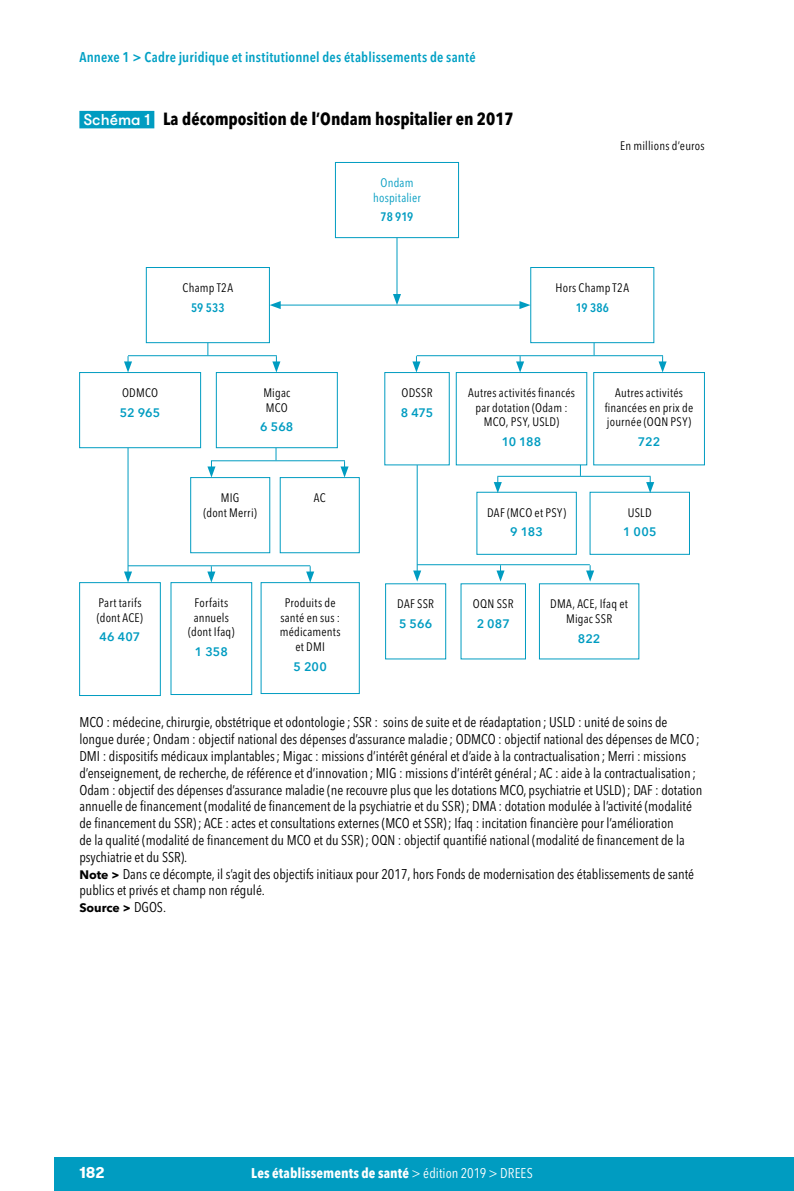
<style>
.page{position:relative;width:794px;height:1191px;background:#fff}
.page>*{position:absolute;margin:0;border:0;box-sizing:border-box;transform-origin:0 0}
.t1{font:700 condensed 17.5px "Avenir Next LT Pro";color:#000}
.t2{font:700 15.75px "GT Walsheim";color:#fff}
.t3{font:condensed 14px/16.8px "Avenir Next LT Pro";color:#000}
.t4{font:600 condensed 14px "Avenir Next LT Pro";letter-spacing:.015em;color:#00a0c4}
.t5{font:700 condensed 14px "Avenir Next LT Pro";letter-spacing:.005em;color:#fff}
.t6{font:condensed 12.25px/14.7px "Avenir Next LT Pro";letter-spacing:.02em;color:#000;text-align:center}
.t7{font:600 12.25px "Avenir Next LT Pro";letter-spacing:.005em;color:#009cc1}
.t8{font:condensed 12.25px/14.7px "Avenir Next LT Pro";letter-spacing:.015em;color:#009cc1;text-align:center}
.t9{font:600 condensed 12.25px "Avenir Next LT Pro";letter-spacing:.01em;color:#009cc1}
.t10{font:700 12.25px "Avenir Next LT Pro";color:#000}
.s1{font-family:"GT Walsheim";font-weight:500;font-stretch:normal;font-size:15.75px;color:#fff}
.s2{font-weight:700;font-stretch:normal;font-size:12.25px}
.s3{font-weight:400;font-stretch:condensed;font-size:14px}
.s4{font-weight:400}
</style>
<div class="page">
<div style="left:55px;top:1157px;width:739px;height:34px;background:#009cc1"></div>
<div style="left:79px;top:111px;width:75px;height:17px;background:#009cc1"></div>
<div style="left:335px;top:162px;width:124px;height:76px;border:1px solid #009cc1"></div>
<div style="left:146px;top:267px;width:124px;height:76px;border:1px solid #009cc1"></div>
<div style="left:79px;top:372px;width:122px;height:76px;border:1px solid #009cc1"></div>
<div style="left:216px;top:372px;width:121px;height:76px;border:1px solid #009cc1"></div>
<div style="left:456px;top:372px;width:131px;height:93px;border:1px solid #009cc1"></div>
<div style="left:171px;top:582px;width:81px;height:112px;border:1px solid #009cc1"></div>
<div style="left:190px;top:477px;width:80px;height:76px;border:1px solid #009cc1"></div>
<div style="left:79px;top:582px;width:82px;height:113px;border:1px solid #009cc1"></div>
<div style="left:385px;top:583px;width:61px;height:76px;border:1px solid #009cc1"></div>
<div style="left:530px;top:267px;width:124px;height:76px;border:1px solid #009cc1"></div>
<hr style="left:396px;top:238px;width:1px;height:59px;background:#009cc1">
<svg style="left:393px;top:294px;width:8px;height:11px"></svg>
<hr style="left:278px;top:305px;width:244px;height:1px;background:#009cc1">
<svg style="left:270px;top:301px;width:11px;height:8px"></svg>
<svg style="left:519px;top:301px;width:11px;height:8px"></svg>
<svg style="left:207px;top:343px;width:1px;height:12px"></svg>
<svg style="left:593px;top:343px;width:1px;height:12px"></svg>
<svg style="left:272px;top:356px;width:8px;height:16px"></svg>
<svg style="left:306px;top:566px;width:8px;height:16px"></svg>
<svg style="left:207px;top:566px;width:8px;height:16px"></svg>
<svg style="left:496px;top:565px;width:8px;height:16px"></svg>
<svg style="left:586px;top:565px;width:8px;height:16px"></svg>
<svg style="left:658px;top:356px;width:8px;height:16px"></svg>
<svg style="left:646px;top:477px;width:8px;height:16px"></svg>
<svg style="left:124px;top:356px;width:8px;height:16px"></svg>
<hr style="left:128px;top:448px;width:1px;height:126px;background:#009cc1">
<svg style="left:124px;top:571px;width:8px;height:11px"></svg>
<hr style="left:417px;top:465px;width:1px;height:108px;background:#009cc1">
<svg style="left:413px;top:570px;width:8px;height:11px"></svg>
<svg style="left:207px;top:448px;width:141px;height:29px"></svg>
<svg style="left:516px;top:356px;width:8px;height:16px"></svg>
<svg style="left:412px;top:356px;width:8px;height:16px"></svg>
<svg style="left:494px;top:477px;width:8px;height:16px"></svg>
<hr style="left:128px;top:355px;width:149px;height:1px;background:#009cc1">
<hr style="left:128px;top:565px;width:182px;height:1px;background:#009cc1">
<hr style="left:417px;top:564px;width:173px;height:1px;background:#009cc1">
<hr style="left:416px;top:355px;width:247px;height:1px;background:#009cc1">
<hr style="left:497px;top:476px;width:153px;height:1px;background:#009cc1">
<div style="left:593px;top:372px;width:111px;height:93px;border:1px solid #009cc1"></div>
<p class="t4" style="left:79px;top:49px;width:398px">Annexe 1 &gt; Cadre juridique et institutionnel des établissements de santé</p>
<p class="t1" style="left:83px;top:108px;width:432px"><span class="s1">Schéma 1</span> La décomposition de l’Ondam hospitalier en 2017</p>
<p class="t6" style="left:183px;top:280px;width:52px">Champ T2A</p>
<p class="t9" style="left:191px;top:300px;width:35px">59 533</p>
<p class="t8" style="left:373px;top:175px;width:49px">Ondam hospitalier</p>
<p class="t9" style="left:380px;top:209px;width:34px">78 919</p>
<p class="t6" style="left:620px;top:138px;width:86px">En millions d’euros</p>
<p class="t6" style="left:555px;top:280px;width:75px">Hors Champ T2A</p>
<p class="t9" style="left:576px;top:300px;width:35px">19 386</p>
<p class="t6" style="left:122px;top:385px;width:38px">ODMCO</p>
<p class="t7" style="left:120px;top:405px;width:42px">52 965</p>
<p class="t6" style="left:263px;top:385px;width:28px;text-align:left">Migac<br>MCO</p>
<p class="t7" style="left:260px;top:419px;width:35px">6 568</p>
<p class="t6" style="left:204px;top:490px;width:55px">MIG<br>(dont Merri)</p>
<p class="t6" style="left:314px;top:490px;width:13px">AC</p>
<p class="t6" style="left:97px;top:595px;width:48px;text-align:left">Part tarifs (dont ACE)</p>
<p class="t7" style="left:100px;top:629px;width:42px">46 407</p>
<p class="t6" style="left:188px;top:595px;width:48px">Forfaits annuels (dont Ifaq)</p>
<p class="t7" style="left:195px;top:644px;width:35px">1 358</p>
<p class="t6" style="left:280px;top:595px;width:62px">Produits de santé en sus : médicaments et DMI</p>
<p class="t7" style="left:293px;top:659px;width:35px">5 200</p>
<p class="t6" style="left:401px;top:385px;width:32px">ODSSR</p>
<p class="t7" style="left:401px;top:405px;width:34px">8 475</p>
<p class="t6" style="left:397px;top:596px;width:38px">DAF SSR</p>
<p class="t7" style="left:399px;top:616px;width:35px">5 566</p>
<p class="t6" style="left:468px;top:385px;width:108px">Autres activités financés par dotation (Odam :<br>MCO, PSY, USLD)</p>
<p class="t7" style="left:501px;top:434px;width:41px">10 188</p>
<p class="t6" style="left:487px;top:505px;width:80px">DAF (MCO et PSY)</p>
<p class="t7" style="left:510px;top:524px;width:34px">9 183</p>
<p class="t6" style="left:605px;top:385px;width:90px">Autres activités financées en prix de journée (OQN PSY)</p>
<p class="t7" style="left:638px;top:434px;width:24px">722</p>
<p class="t6" style="left:628px;top:505px;width:25px">USLD</p>
<p class="t7" style="left:623px;top:524px;width:35px">1 005</p>
<p class="t6" style="left:473px;top:596px;width:42px">OQN SSR</p>
<p class="t7" style="left:477px;top:616px;width:35px">2 087</p>
<p class="t6" style="left:550px;top:596px;width:79px">DMA, ACE, Ifaq et<br>Migac SSR</p>
<p class="t7" style="left:578px;top:631px;width:24px">822</p>
<p class="t3" style="left:79px;top:714px;width:624px">MCO : médecine, chirurgie, obstétrique et odontologie ; SSR : soins de suite et de réadaptation ; USLD : unité de soins de longue durée ; Ondam : objectif national des dépenses d’assurance maladie ; ODMCO : objectif national des dépenses de MCO; DMI : dispositifs médicaux implantables; Migac : missions d’intérêt général et d’aide à la contractualisation ; Merri : missions d’enseignement, de recherche, de référence et d’innovation ; MIG : missions d’intérêt général; AC : aide à la contractualisation ; Odam : objectif des dépenses d’assurance maladie (ne recouvre plus que les dotations MCO, psychiatrie et USLD) ; DAF : dotation annuelle de financement (modalité de financement de la psychiatrie et du SSR) ; DMA : dotation modulée à l’activité (modalité de financement du SSR); ACE : actes et consultations externes (MCO et SSR); Ifaq : incitation financière pour l’amélioration<br>de la qualité (modalité de financement du MCO et du SSR); OQN : objectif quantifié national (modalité de financement de la psychiatrie et du SSR).<br><span class="s2">Note &gt;</span> Dans ce décompte, il s’agit des objectifs initiaux pour 2017, hors Fonds de modernisation des établissements de santé publics et privés et champ non régulé.</p>
<p class="t10" style="left:79px;top:900px;width:88px">Source &gt; <span class="s3">DGOS.</span></p>
<p class="t2" style="left:79px;top:1162px;width:27px">182</p>
<p class="t5" style="left:251px;top:1165px;width:283px">Les établissements de santé <span class="s4">&gt; édition 2019 &gt; DREES</span></p>
</div>
